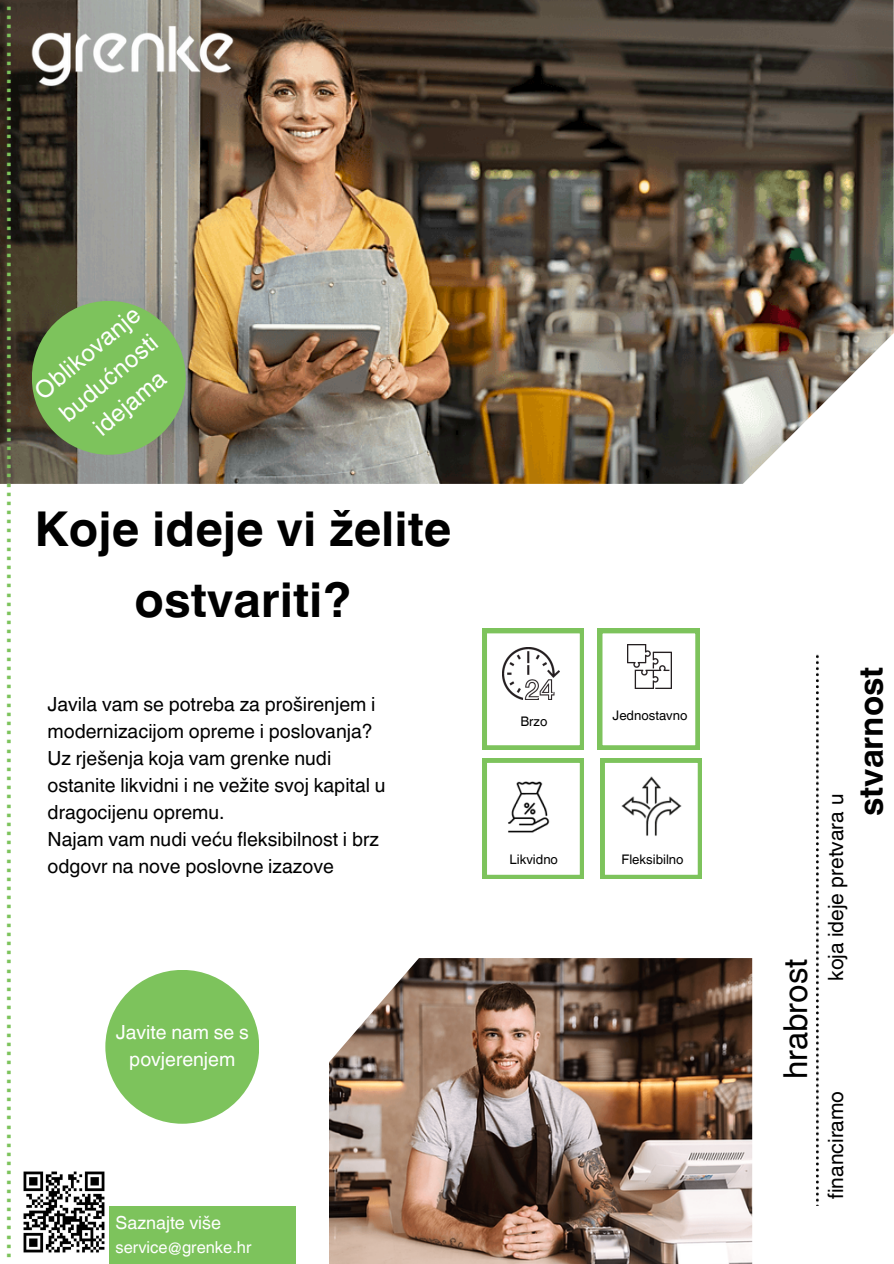
<style>
.page{position:relative;width:894px;height:1264px;background:#fff}
.page>*{position:absolute;margin:0;border:0;box-sizing:border-box;transform-origin:0 0}
.t1{font:700 48px/70.8px "Helvetica World";color:#000;text-align:center}
.t2{font:33px "Helvetica World";color:#7dc35c}
.t3{font:700 33px "Helvetica World";color:#000}
.t4{font:33px "Helvetica World";color:#000}
.t5{font:24.15px/32.7px "Helvetica World";color:#fff;text-align:center}
.t6{font:21px "Helvetica World";color:#000}
.t7{font:19.5px/27px "Helvetica World";color:#000}
.t8{font:19.5px/27px "Helvetica World";color:#fff;text-align:center}
.t9{font:18px "Helvetica World";color:#fff}
.t10{font:16.5px "Helvetica World";color:#fff}
.t11{font:13.2px "Helvetica World";color:#000}
</style>
<div class="page">
<img style="left:0;top:0;width:893px;height:484px">
<div style="left:32px;top:301px;width:154px;height:154px;background:#7dc35c;border-radius:50%"></div>
<img style="left:816px;top:654px;width:3px;height:551px">
<img style="left:3px;top:0;width:259px;height:116px">
<div style="left:105px;top:969px;width:154px;height:154px;background:#7dc35c;border-radius:50%"></div>
<svg style="left:597px;top:629px;width:102px;height:120px"></svg>
<img style="left:627px;top:645px;width:44px;height:44px">
<svg style="left:482px;top:629px;width:101px;height:120px"></svg>
<svg style="left:600px;top:758px;width:101px;height:120px"></svg>
<img style="left:502px;top:647px;width:57px;height:52px">
<svg style="left:482px;top:758px;width:101px;height:120px"></svg>
<img style="left:495px;top:774px;width:69px;height:70px">
<img style="left:613px;top:768px;width:76px;height:75px">
<img style="left:329px;top:958px;width:423px;height:305px">
<img style="left:23px;top:1171px;width:82px;height:82px">
<div style="left:109px;top:1205px;width:186px;height:58px;background:#7dc35c"></div>
<p class="t2" style="left:-20px;top:1259px;width:1257px;rotate:-90deg">.........................................................................................................................................</p>
<p class="t5" style="left:28px;top:381px;width:130px;rotate:-40deg">Oblikovanje budućnosti idejama</p>
<p class="t1" style="left:35px;top:489px;width:418px">Koje ideje vi želite ostvariti?</p>
<p class="t7" style="left:48px;top:691px;width:339px">Javila vam se potreba za proširenjem i modernizacijom opreme i poslovanja?<br>Uz rješenja koja vam grenke nudi ostanite likvidni i ne vežite svoj kapital u dragocijenu opremu.<br>Najam vam nudi veću fleksibilnost i brz odgovr na nove poslovne izazove</p>
<p class="t8" style="left:116px;top:1018px;width:135px">Javite nam se s povjerenjem</p>
<h6 class="t9" style="left:115px;top:1211px;width:107px">Saznajte više</h6>
<h6 class="t10" style="left:115px;top:1237px;width:137px">service@grenke.hr</h6>
<p class="t11" style="left:520px;top:714px;width:29px">Brzo</p>
<h3 class="t11" style="left:612px;top:707px;width:76px">Jednostavno</h3>
<h4 class="t11" style="left:509px;top:843px;width:50px">Likvidno</h4>
<p class="t11" style="left:509px;top:851px;width:50px">Likvidno</p>
<h5 class="t11" style="left:621px;top:851px;width:64px">Fleksibilno</h5>
<h5 class="t4" style="left:776px;top:1079px;width:122px;rotate:-90deg">hrabrost</h5>
<h2 class="t6" style="left:823px;top:980px;width:189px;rotate:-90deg">koja ideje pretvara u</h2>
<h5 class="t3" style="left:844px;top:816px;width:151px;rotate:-90deg">stvarnost</h5>
<p class="t6" style="left:823px;top:1198px;width:110px;rotate:-90deg">financiramo</p>
</div>
